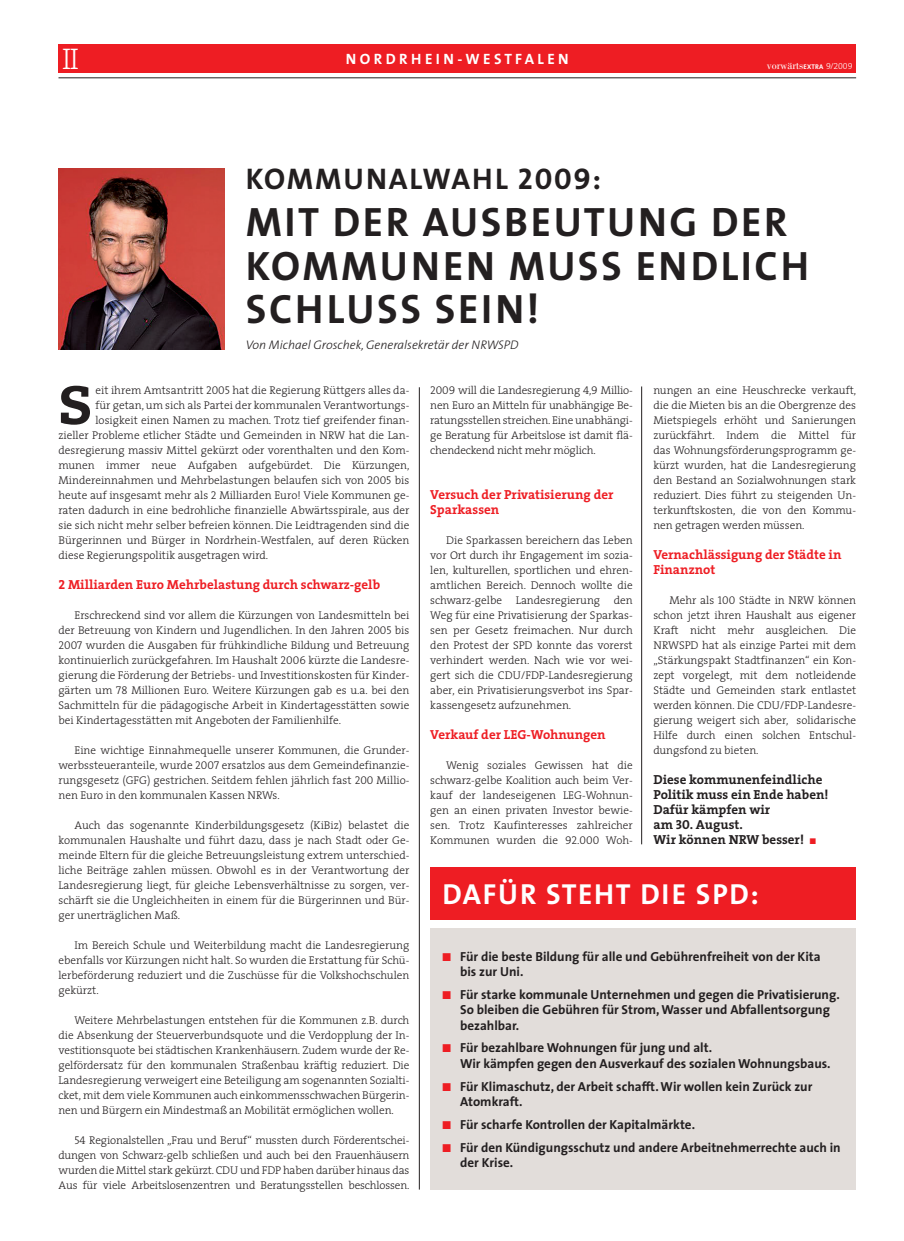
<style>
.page{position:relative;width:904px;height:1241px;background:#fff}
.page>*{position:absolute;margin:0;border:0;box-sizing:border-box;transform-origin:0 0}
.t1{font:800 53.88px "Caecilia";color:#231f20}
.t2{font:700 41.25px/43.4px "The Sans";letter-spacing:.06em;color:#231f20}
.t3{font:700 30px "The Sans";letter-spacing:.06em;color:#231f20}
.t4{font:30px "The Serif Light Caps";color:#fff}
.t5{font:700 29.12px "The Sans";letter-spacing:.06em;color:#fff}
.t6{font:700 15px "The Sans";letter-spacing:.225em;color:#fff}
.t7{font:700 13.12px/15.4px "The Sans";color:#231f20}
.t8{font:700 13.12px/15px "The Serif";color:#ee1d23}
.t9{font:700 13.12px/15px "The Serif";color:#231f20}
.t10{font:italic 300 12.5px "The Sans";color:#231f20}
.t11{font:300 11.25px/15px "The Serif";color:#231f20;text-align:justify}
.t12{font:11.25px "Bodoni";color:#fff}
.s1{font-family:"The Sans";font-weight:700;font-size:6.75px}
.s2{font-family:"The Serif Light Expert";font-size:8.75px}
.s3{font-family:"The Sans Bold Caps";font-weight:400}
.s4{font-family:"The Serif Light Caps";font-weight:400}
.s5{font-family:"The Serif Bold Caps";font-weight:400}
.s6{color:#ee1d23}
</style>
<div class="page">
<div style="left:58px;top:44px;width:798px;height:29px;background:#ee1d23"></div>
<hr style="left:58px;top:78px;width:798px;height:1px;background:#231f20">
<img style="left:58px;top:169px;width:166px;height:180px">
<div style="left:430px;top:866px;width:426px;height:53px;background:#ee1d23"></div>
<div style="left:430px;top:927px;width:426px;height:262px;background:#e2ddda"></div>
<hr style="left:419px;top:387px;width:1px;height:802px;background:#231f20">
<hr style="left:641px;top:386px;width:1px;height:458px;background:#231f20">
<h3 class="t4" style="left:62px;top:41px;width:18px">II</h3>
<h3 class="t6" style="left:389px;top:53px;width:139px">BRANDENBURG</h3>
<h3 class="t6" style="left:346px;top:53px;width:224px">NORDRHEIN-WESTFALEN</h3>
<p class="t12" style="left:766px;top:61px;width:87px">vorwärts<span class="s1">EXTRA</span> <span class="s2">9/2009</span></p>
<h3 class="t3" style="left:246px;top:167px;width:357px">KOMMUNALWAHL <span class="s3">2009</span>:</h3>
<h2 class="t2" style="left:246px;top:204px;width:565px">MIT DER AUSBEUTUNG DER<br>KOMMUNEN MUSS ENDLICH<br>SCHLUSS SEIN!</h2>
<p class="t10" style="left:246px;top:340px;width:274px">Von Michael Groschek, Generalsekretär der NRWSPD</p>
<p class="t11" style="left:430px;top:384px;width:204px"><span class="s4">2009</span> will die Landesregierung <span class="s4">4,9</span> Millio&shy;nen Euro an Mitteln für unabhängige Be&shy;ratungsstellen streichen. Eine unabhängi&shy;ge Beratung für Arbeitslose ist damit flä&shy;chendeckend nicht mehr möglich.</p>
<p class="t8" style="left:430px;top:488px;width:185px">Versuch der Privatisierung der<br>Sparkassen</p>
<p class="t11" style="left:430px;top:534px;width:204px;text-indent:16px">Die Sparkassen bereichern das Leben vor Ort durch ihr Engagement im sozia&shy;len, kulturellen, sportlichen und ehren&shy;amtlichen Bereich. Dennoch wollte die schwarz-gelbe Landesregierung den Weg für eine Privatisierung der Sparkas&shy;sen per Gesetz freimachen. Nur durch den Protest der SPD konnte das vorerst verhindert werden. Nach wie vor wei&shy;gert sich die CDU/FDP-Landesregierung aber, ein Privatisierungsverbot ins Spar&shy;kassengesetz aufzunehmen.</p>
<p class="t8" style="left:430px;top:728px;width:177px">Verkauf der LEG-Wohnungen</p>
<p class="t11" style="left:430px;top:759px;width:204px;text-indent:16px">Wenig soziales Gewissen hat die schwarz-gelbe Koalition auch beim Ver&shy;kauf der landeseigenen LEG-Wohnun&shy;gen an einen privaten Investor bewie&shy;sen. Trotz Kaufinteresses zahlreicher Kommunen wurden die <span class="s4">92.000</span> Woh-</p>
<h1 class="t1" style="left:58px;top:382px;width:35px">S</h1>
<p class="t11" style="left:95px;top:384px;width:315px">eit ihrem Amtsantritt <span class="s4">2005</span> hat die Regierung Rüttgers alles da-</p>
<p class="t11" style="left:653px;top:384px;width:204px">nungen an eine Heuschrecke verkauft, die die Mieten bis an die Obergrenze des Mietspiegels erhöht und Sanierungen zurückfährt. Indem die Mittel für das Wohnungsförderungsprogramm ge&shy;kürzt wurden, hat die Landesregierung den Bestand an Sozialwohnungen stark reduziert. Dies führt zu steigenden Un&shy;terkunftskosten, die von den Kommu&shy;nen getragen werden müssen.</p>
<p class="t8" style="left:653px;top:548px;width:190px">Vernachlässigung der Städte in<br>Finanznot</p>
<p class="t11" style="left:653px;top:594px;width:204px;text-indent:16px">Mehr als <span class="s4">100</span> Städte in NRW können schon jetzt ihren Haushalt aus eigener Kraft nicht mehr ausgleichen. Die NRWSPD hat als einzige Partei mit dem „Stärkungspakt Stadtfinanzen“ ein Kon&shy;zept vorgelegt, mit dem notleidende Städte und Gemeinden stark entlastet werden können. Die CDU/FDP-Landesre&shy;gierung weigert sich aber, solidarische Hilfe durch einen solchen Entschul&shy;dungsfond zu bieten.</p>
<p class="t9" style="left:653px;top:773px;width:177px">Diese kommunenfeindliche<br>Politik muss ein Ende haben!<br>Dafür kämpfen wir<br>am <span class="s5">30</span>. August.<br>Wir können NRW besser! <span class="s6">■</span></p>
<h3 class="t5" style="left:442px;top:883px;width:317px">DAFÜR STEHT DIE SPD:</h3>
<p class="t11" style="left:95px;top:399px;width:315px">für getan, um sich als Partei der kommunalen Verantwortungs-</p>
<p class="t11" style="left:95px;top:414px;width:315px">losigkeit einen Namen zu machen. Trotz tief greifender finan-</p>
<p class="t11" style="left:58px;top:429px;width:352px">zieller Probleme etlicher Städte und Gemeinden in NRW hat die Lan-</p>
<p class="t11" style="left:58px;top:444px;width:352px">desregierung massiv Mittel gekürzt oder vorenthalten und den Kom-</p>
<p class="t11" style="left:58px;top:459px;width:352px">munen immer neue Aufgaben aufgebürdet. Die Kürzungen,</p>
<p class="t11" style="left:58px;top:474px;width:352px">Mindereinnahmen und Mehrbelastungen belaufen sich von <span class="s4">2005</span> bis</p>
<p class="t11" style="left:58px;top:489px;width:352px">heute auf insgesamt mehr als <span class="s4">2</span> Milliarden Euro! Viele Kommunen ge-</p>
<p class="t11" style="left:58px;top:504px;width:352px">raten dadurch in eine bedrohliche finanzielle Abwärtsspirale, aus der</p>
<p class="t11" style="left:58px;top:519px;width:352px">sie sich nicht mehr selber befreien können. Die Leidtragenden sind die</p>
<p class="t11" style="left:58px;top:534px;width:352px">Bürgerinnen und Bürger in Nordrhein-Westfalen, auf deren Rücken</p>
<p class="t11" style="left:58px;top:549px;width:211px">diese Regierungspolitik ausgetragen wird.</p>
<p class="t8" style="left:58px;top:578px;width:323px"><span class="s5">2</span> Milliarden Euro Mehrbelastung durch schwarz-gelb</p>
<p class="t11" style="left:58px;top:609px;width:352px;text-indent:16px">Erschreckend sind vor allem die Kürzungen von Landesmitteln bei der Betreuung von Kindern und Jugendlichen. In den Jahren <span class="s4">2005</span> bis <span class="s4">2007</span> wurden die Ausgaben für frühkindliche Bildung und Betreuung kontinuierlich zurückgefahren. Im Haushalt <span class="s4">2006</span> kürzte die Landesre&shy;gierung die Förderung der Betriebs- und Investitionskosten für Kinder&shy;gärten um <span class="s4">78</span> Millionen Euro. Weitere Kürzungen gab es u.a. bei den Sachmitteln für die pädagogische Arbeit in Kindertagesstätten sowie bei Kindertagesstätten mit Angeboten der Familienhilfe.</p>
<p class="t11" style="left:58px;top:744px;width:352px;text-indent:16px">Eine wichtige Einnahmequelle unserer Kommunen, die Grunder&shy;werbssteueranteile, wurde <span class="s4">2007</span> ersatzlos aus dem Gemeindefinanzie&shy;rungsgesetz (GFG) gestrichen. Seitdem fehlen jährlich fast <span class="s4">200</span> Millio&shy;nen Euro in den kommunalen Kassen NRWs.</p>
<p class="t11" style="left:58px;top:819px;width:352px;text-indent:16px">Auch das sogenannte Kinderbildungsgesetz (KiBiz) belastet die kommunalen Haushalte und führt dazu, dass je nach Stadt oder Ge&shy;meinde Eltern für die gleiche Betreuungsleistung extrem unterschied&shy;liche Beiträge zahlen müssen. Obwohl es in der Verantwortung der Landesregierung liegt, für gleiche Lebensverhältnisse zu sorgen, ver&shy;schärft sie die Ungleichheiten in einem für die Bürgerinnen und Bür&shy;ger unerträglichen Maß.</p>
<p class="t11" style="left:58px;top:939px;width:352px;text-indent:16px">Im Bereich Schule und Weiterbildung macht die Landesregierung ebenfalls vor Kürzungen nicht halt. So wurden die Erstattung für Schü&shy;lerbeförderung reduziert und die Zuschüsse für die Volkshochschulen gekürzt.</p>
<p class="t11" style="left:58px;top:1014px;width:352px;text-indent:16px">Weitere Mehrbelastungen entstehen für die Kommunen z.B. durch die Absenkung der Steuerverbundsquote und die Verdopplung der In&shy;vestitionsquote bei städtischen Krankenhäusern. Zudem wurde der Re&shy;gelfördersatz für den kommunalen Straßenbau kräftig reduziert. Die Landesregierung verweigert eine Beteiligung am sogenannten Sozialti&shy;cket, mit dem viele Kommunen auch einkommensschwachen Bürgerin&shy;nen und Bürgern ein Mindestmaß an Mobilität ermöglichen wollen.</p>
<p class="t11" style="left:58px;top:1134px;width:352px;text-indent:16px"><span class="s4">54</span> Regionalstellen „Frau und Beruf“ mussten durch Förderentschei&shy;dungen von Schwarz-gelb schließen und auch bei den Frauenhäusern wurden die Mittel stark gekürzt. CDU und FDP haben darüber hinaus das Aus für viele Arbeitslosenzentren und Beratungsstellen beschlossen.</p>
<p class="t7" style="left:460px;top:949px;width:362px;text-indent:-18px"><span class="s6">■</span> Für die beste Bildung für alle und Gebührenfreiheit von der Kita bis zur Uni.</p>
<p class="t7" style="left:460px;top:987px;width:381px;text-indent:-18px"><span class="s6">■</span> Für starke kommunale Unternehmen und gegen die Privatisierung.<br>So bleiben die Gebühren für Strom, Wasser und Abfallentsorgung bezahlbar.</p>
<p class="t7" style="left:460px;top:1041px;width:372px;text-indent:-18px"><span class="s6">■</span> Für bezahlbare Wohnungen für jung und alt.<br>Wir kämpfen gegen den Ausverkauf des sozialen Wohnungsbaus.</p>
<p class="t7" style="left:460px;top:1079px;width:354px;text-indent:-18px"><span class="s6">■</span> Für Klimaschutz, der Arbeit schafft. Wir wollen kein Zurück zur<br>Atomkraft.</p>
<p class="t7" style="left:442px;top:1117px;width:254px"><span class="s6">■</span> Für scharfe Kontrollen der Kapitalmärkte.</p>
<p class="t7" style="left:460px;top:1140px;width:382px;text-indent:-18px"><span class="s6">■</span> Für den Kündigungsschutz und andere Arbeitnehmerrechte auch in der Krise.</p>
</div>
